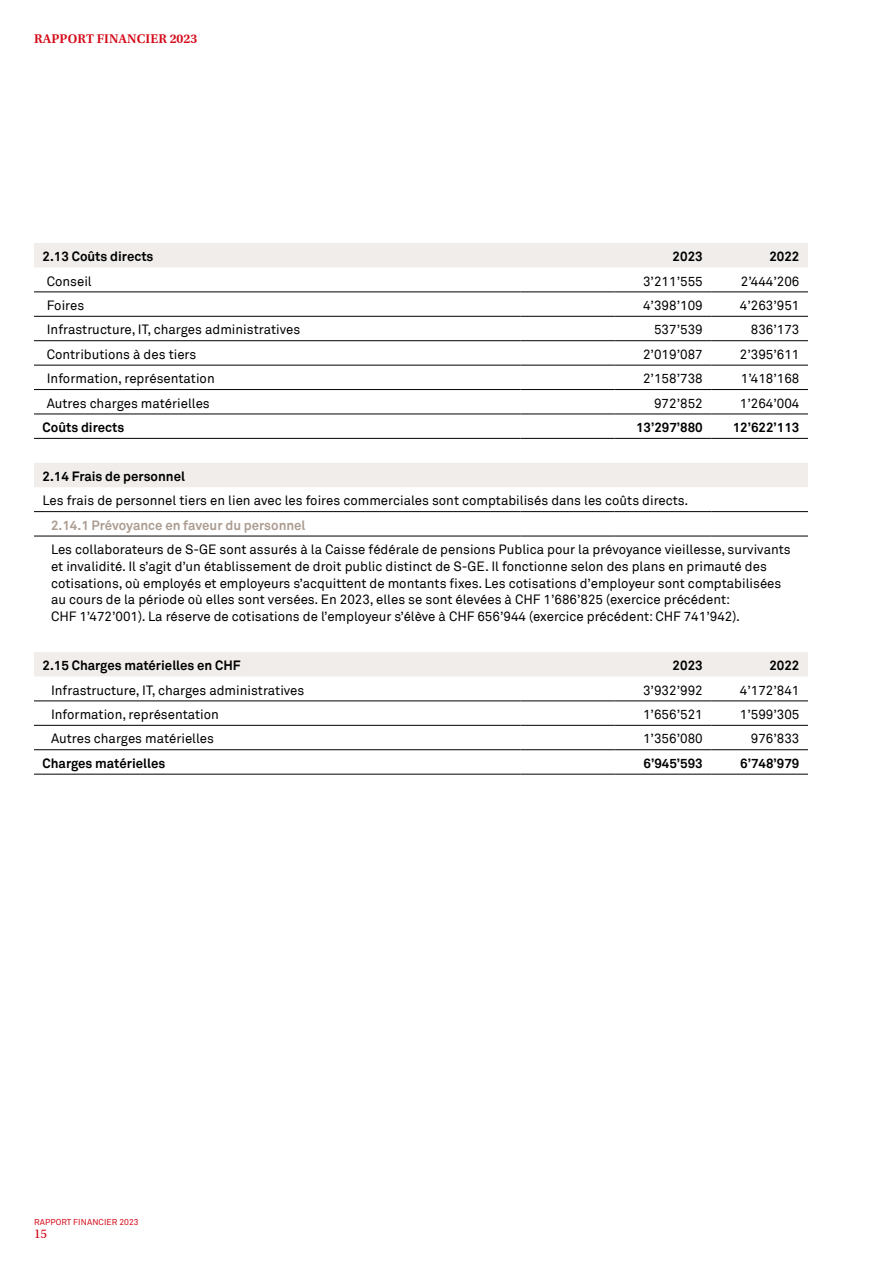
<style>
.page{position:relative;width:893px;height:1263px;background:#fff}
.page>*{position:absolute;margin:0;border:0;box-sizing:border-box;transform-origin:0 0}
.t1{font:13.2px/16.8px "Akkurat S GE Regular";color:#000}
.t2{font:13.2px "Akkurat S GE Bold";color:#000}
.t3{font:13.2px "Akkurat S GE Bold";color:#ac9d92}
.t4{font:13.2px "Utopia S GE Semibold";letter-spacing:.01em;color:#d40a19}
.t5{font:13.2px "Utopia S GE Regular";color:#d40a19}
.t6{font:8.4px "Akkurat S GE Regular";letter-spacing:.01em;color:#d40a19}
</style>
<div class="page">
<svg style="left:34px;top:243px;width:774px;height:433px"></svg>
<hr style="left:34px;top:774px;width:486px;height:1px;background:#000">
<hr style="left:520px;top:774px;width:94px;height:1px;background:#000">
<hr style="left:614px;top:774px;width:97px;height:1px;background:#000">
<hr style="left:711px;top:774px;width:97px;height:1px;background:#000">
<hr style="left:34px;top:438px;width:486px;height:1px;background:#000">
<hr style="left:520px;top:438px;width:94px;height:1px;background:#000">
<hr style="left:614px;top:438px;width:97px;height:1px;background:#000">
<hr style="left:711px;top:438px;width:97px;height:1px;background:#000">
<hr style="left:34px;top:292px;width:486px;height:1px;background:#000">
<hr style="left:520px;top:292px;width:94px;height:1px;background:#000">
<hr style="left:614px;top:292px;width:97px;height:1px;background:#000">
<hr style="left:711px;top:292px;width:97px;height:1px;background:#000">
<hr style="left:34px;top:316px;width:486px;height:1px;background:#000">
<hr style="left:520px;top:316px;width:94px;height:1px;background:#000">
<hr style="left:614px;top:316px;width:97px;height:1px;background:#000">
<hr style="left:711px;top:316px;width:97px;height:1px;background:#000">
<hr style="left:34px;top:340px;width:486px;height:1px;background:#000">
<hr style="left:520px;top:340px;width:94px;height:1px;background:#000">
<hr style="left:614px;top:340px;width:97px;height:1px;background:#000">
<hr style="left:711px;top:340px;width:97px;height:1px;background:#000">
<hr style="left:34px;top:365px;width:486px;height:1px;background:#000">
<hr style="left:520px;top:365px;width:94px;height:1px;background:#000">
<hr style="left:614px;top:365px;width:97px;height:1px;background:#000">
<hr style="left:711px;top:365px;width:97px;height:1px;background:#000">
<hr style="left:34px;top:389px;width:486px;height:1px;background:#000">
<hr style="left:520px;top:389px;width:94px;height:1px;background:#000">
<hr style="left:614px;top:389px;width:97px;height:1px;background:#000">
<hr style="left:711px;top:389px;width:97px;height:1px;background:#000">
<hr style="left:34px;top:414px;width:486px;height:1px;background:#000">
<hr style="left:520px;top:414px;width:94px;height:1px;background:#000">
<hr style="left:614px;top:414px;width:97px;height:1px;background:#000">
<hr style="left:711px;top:414px;width:97px;height:1px;background:#000">
<hr style="left:34px;top:511px;width:486px;height:1px;background:#000">
<hr style="left:520px;top:511px;width:94px;height:1px;background:#000">
<hr style="left:614px;top:511px;width:97px;height:1px;background:#000">
<hr style="left:711px;top:511px;width:97px;height:1px;background:#000">
<hr style="left:34px;top:536px;width:486px;height:1px;background:#000">
<hr style="left:520px;top:536px;width:94px;height:1px;background:#000">
<hr style="left:614px;top:536px;width:97px;height:1px;background:#000">
<hr style="left:711px;top:536px;width:97px;height:1px;background:#000">
<hr style="left:34px;top:701px;width:486px;height:1px;background:#000">
<hr style="left:520px;top:701px;width:94px;height:1px;background:#000">
<hr style="left:614px;top:701px;width:97px;height:1px;background:#000">
<hr style="left:711px;top:701px;width:97px;height:1px;background:#000">
<hr style="left:34px;top:725px;width:486px;height:1px;background:#000">
<hr style="left:520px;top:725px;width:94px;height:1px;background:#000">
<hr style="left:614px;top:725px;width:97px;height:1px;background:#000">
<hr style="left:711px;top:725px;width:97px;height:1px;background:#000">
<hr style="left:34px;top:749px;width:486px;height:1px;background:#000">
<hr style="left:520px;top:749px;width:94px;height:1px;background:#000">
<hr style="left:614px;top:749px;width:97px;height:1px;background:#000">
<hr style="left:711px;top:749px;width:97px;height:1px;background:#000">
<p class="t4" style="left:34px;top:29px;width:165px">RAPPORT FINANCIER 2023</p>
<p class="t2" style="left:43px;top:247px;width:112px">2.13 Coûts directs</p>
<p class="t2" style="left:673px;top:247px;width:32px">2023</p>
<p class="t2" style="left:769px;top:247px;width:32px">2022</p>
<p class="t1" style="left:47px;top:272px;width:47px">Conseil</p>
<p class="t1" style="left:643px;top:272px;width:61px">3’211’555</p>
<p class="t1" style="left:741px;top:272px;width:60px">2’444’206</p>
<p class="t1" style="left:47px;top:296px;width:39px">Foires</p>
<p class="t1" style="left:643px;top:296px;width:61px">4’398’109</p>
<p class="t1" style="left:740px;top:296px;width:61px">4’263’951</p>
<p class="t1" style="left:47px;top:321px;width:255px">Infrastructure, IT, charges administratives</p>
<p class="t1" style="left:654px;top:321px;width:50px">537’539</p>
<p class="t1" style="left:751px;top:321px;width:50px">836’173</p>
<p class="t1" style="left:47px;top:345px;width:151px">Contributions à des tiers</p>
<p class="t1" style="left:643px;top:345px;width:61px">2’019’087</p>
<p class="t1" style="left:740px;top:345px;width:61px">2’395’611</p>
<p class="t1" style="left:47px;top:370px;width:169px">Information, représentation</p>
<p class="t1" style="left:643px;top:370px;width:61px">2’158’738</p>
<p class="t1" style="left:741px;top:370px;width:60px">1’418’168</p>
<p class="t1" style="left:47px;top:394px;width:165px">Autres charges matérielles</p>
<p class="t1" style="left:654px;top:394px;width:50px">972’852</p>
<p class="t1" style="left:740px;top:394px;width:61px">1’264’004</p>
<p class="t2" style="left:43px;top:418px;width:83px">Coûts directs</p>
<p class="t2" style="left:636px;top:418px;width:68px">13’297’880</p>
<p class="t2" style="left:733px;top:418px;width:68px">12’622’113</p>
<p class="t2" style="left:43px;top:466px;width:144px">2.14 Frais de personnel</p>
<p class="t1" style="left:43px;top:492px;width:647px">Les frais de personnel tiers en lien avec les foires commerciales sont comptabilisés dans les coûts directs.</p>
<p class="t3" style="left:51px;top:515px;width:256px">2.14.1 Prévoyance en faveur du personnel</p>
<p class="t1" style="left:51px;top:540px;width:741px">Les collaborateurs de S-GE sont assurés à la Caisse fédérale de pensions Publica pour la prévoyance vieillesse, survivants et invalidité. Il s’agit d’un établissement de droit public distinct de S-GE. Il fonctionne selon des plans en primauté des cotisations, où employés et employeurs s’acquittent de montants fixes. Les cotisations d’employeur sont comptabilisées au cours de la période où elles sont versées. En 2023, elles se sont élevées à CHF 1’686’825 (exercice précédent:<br>CHF 1’472’001). La réserve de cotisations de l’employeur s’élève à CHF 656’944 (exercice précédent: CHF 741’942).</p>
<p class="t2" style="left:43px;top:656px;width:200px">2.15 Charges matérielles en CHF</p>
<p class="t2" style="left:673px;top:656px;width:32px">2023</p>
<p class="t2" style="left:769px;top:656px;width:32px">2022</p>
<p class="t1" style="left:51px;top:681px;width:255px">Infrastructure, IT, charges administratives</p>
<p class="t1" style="left:643px;top:681px;width:61px">3’932’992</p>
<p class="t1" style="left:740px;top:681px;width:61px">4’172’841</p>
<p class="t1" style="left:51px;top:705px;width:169px">Information, représentation</p>
<p class="t1" style="left:643px;top:705px;width:61px">1’656’521</p>
<p class="t1" style="left:740px;top:705px;width:61px">1’599’305</p>
<p class="t1" style="left:51px;top:730px;width:165px">Autres charges matérielles</p>
<p class="t1" style="left:643px;top:730px;width:61px">1’356’080</p>
<p class="t1" style="left:751px;top:730px;width:50px">976’833</p>
<p class="t2" style="left:43px;top:753px;width:124px">Charges matérielles</p>
<p class="t2" style="left:643px;top:753px;width:61px">6’945’593</p>
<p class="t2" style="left:740px;top:753px;width:61px">6’748’979</p>
<p class="t6" style="left:34px;top:1216px;width:106px">RAPPORT FINANCIER 2023</p>
<p class="t5" style="left:34px;top:1224px;width:15px">15</p>
</div>
